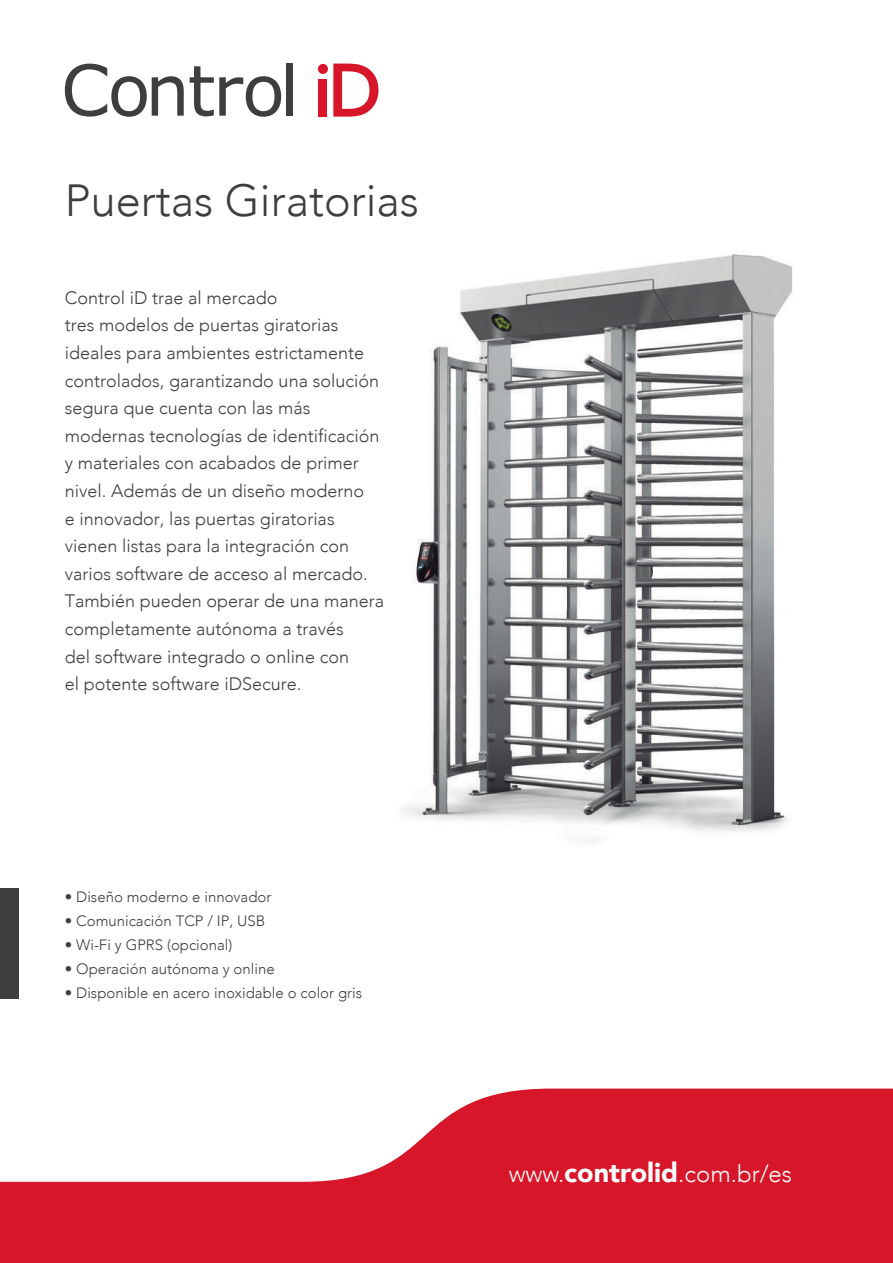
<style>
.page{position:relative;width:893px;height:1263px;background:#fff}
.page>*{position:absolute;margin:0;border:0;box-sizing:border-box;transform-origin:0 0}
.t1{font:300 45px "Avenir";color:#3e3e3f}
.t2{font:300 24px "Avenir";color:#fff}
.t3{font:300 18px/27.6px "Avenir";color:#3e3e3f}
.t4{font:300 15px "Avenir";color:#3e3e3f}
.s1{font-weight:900;font-size:27px}
</style>
<div class="page">
<img style="left:401px;top:254px;width:392px;height:589px">
<svg style="left:0;top:1088px;width:893px;height:175px;fill:#d71729"></svg>
<div style="left:0;top:888px;width:19px;height:111px;background:#3e3e3f"></div>
<svg style="left:65px;top:64px;width:119px;height:53px"></svg>
<svg style="left:190px;top:66px;width:91px;height:51px"></svg>
<div style="left:286px;top:64px;width:7px;height:52px;background:#3e3e3f"></div>
<svg style="left:333px;top:64px;width:45px;height:53px"></svg>
<div style="left:319px;top:79px;width:8px;height:38px;background:#d71729"></div>
<div style="left:318px;top:64px;width:10px;height:10px;background:#d71729;border-radius:50%"></div>
<h1 class="t1" style="left:65px;top:174px;width:356px">Puertas Giratorias</h1>
<p class="t3" style="left:65px;top:284px;width:321px">Control iD trae al mercado<br>tres modelos de puertas giratorias ideales para ambientes estrictamente controlados, garantizando una solución segura que cuenta con las más modernas tecnologías de identificación y materiales con acabados de primer nivel. Además de un diseño moderno<br>e innovador, las puertas giratorias vienen listas para la integración con varios software de acceso al mercado.<br>También pueden operar de una manera completamente autónoma a través<br>del software integrado o online con<br>el potente software iDSecure.</p>
<p class="t4" style="left:65px;top:888px;width:208px">• Diseño moderno e innovador</p>
<p class="t4" style="left:65px;top:912px;width:202px">• Comunicación TCP / IP, USB</p>
<p class="t4" style="left:65px;top:960px;width:211px">• Operación autónoma y online</p>
<p class="t4" style="left:65px;top:984px;width:299px">• Disponible en acero inoxidable o color gris</p>
<p class="t4" style="left:65px;top:936px;width:169px">• Wi-Fi y GPRS (opcional)</p>
<h2 class="t2" style="left:509px;top:1159px;width:285px">www.<span class="s1">controlid</span>.com.br/es</h2>
</div>
